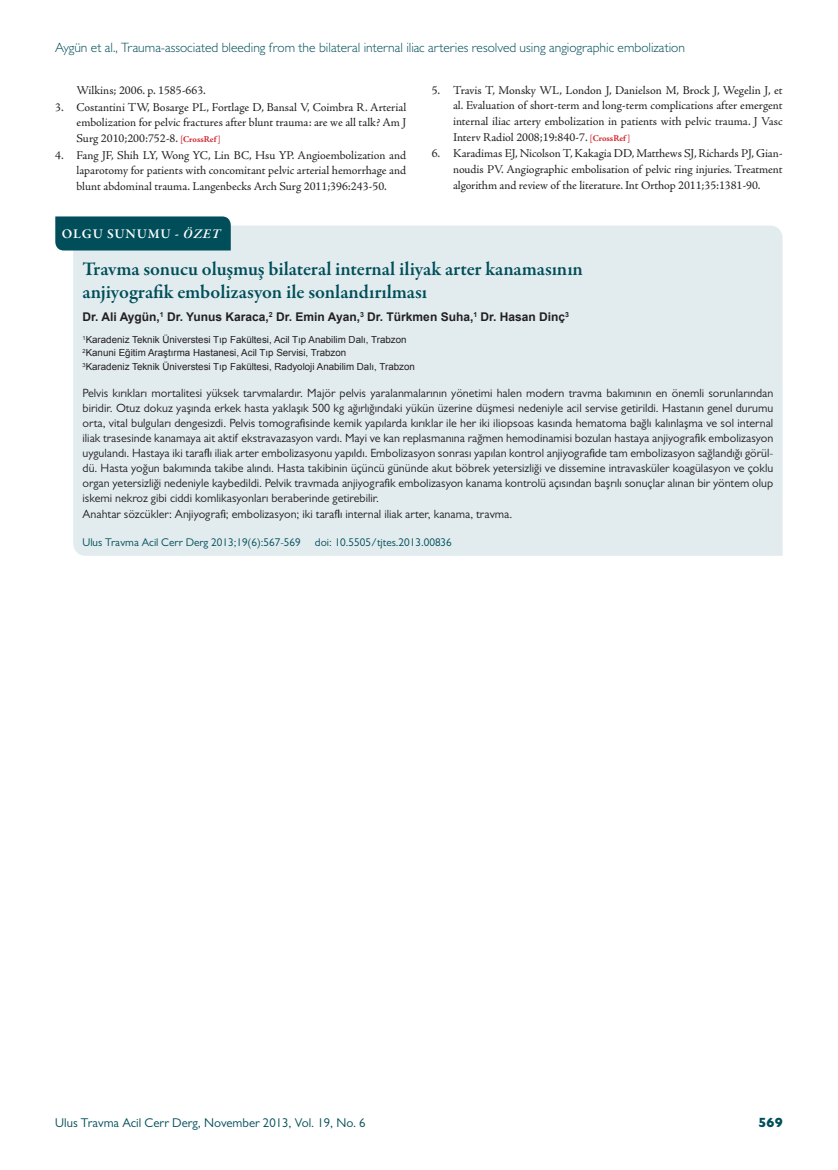
<style>
.page{position:relative;width:838px;height:1170px;background:#fff}
.page>*{position:absolute;margin:0;border:0;box-sizing:border-box;transform-origin:0 0}
.t1{font:600 19.5px/23.4px "Garamond Premr Pro";color:#004e59}
.t2{font:300 13.5px "Gill Sans MT Pro";color:#004e59}
.t3{font:600 13.5px "Garamond Premr Pro";letter-spacing:.055em;color:#fff}
.t4{font:800 13.5px "Gill Sans MT Pro";color:#004e59}
.t5{font:12.75px "Gill Sans MT Pro";color:#004e59}
.t6{font:12px/15px "Gill Sans MT Pro";color:#231f20;text-align:justify}
.t7{font:12px/15.6px "Adobe Jenson Pro";letter-spacing:-.005em;color:#231f20;text-align:justify}
.t8{font:700 12px "Arial";color:#231f20}
.t9{font:11.25px "Gill Sans MT Pro";color:#004e59}
.t10{font:9.75px/13.5px "Arial";color:#231f20}
.s1{font-weight:700;font-size:9px;color:#d1232a}
.s2{font-style:italic}
</style>
<div class="page">
<div style="left:73px;top:225px;width:709px;height:330px;background:#e2ecef"></div>
<div style="left:55px;top:216px;width:176px;height:34px;background:#004e59"></div>
<p class="t2" style="left:55px;top:39px;width:631px">Aygün et al., Trauma-associated bleeding from the bilateral internal iliac arteries resolved using angiographic embolization</p>
<p class="t7" style="left:77px;top:82px;width:131px">Wilkins; 2006. p. 1585-663.</p>
<p class="t7" style="left:77px;top:99px;width:331px;text-indent:-21px">3. Costantini TW, Bosarge PL, Fortlage D, Bansal V, Coimbra R. Arterial embolization for pelvic fractures after blunt trauma: are we all talk? Am J Surg 2010;200:752-8. <span class="s1">[CrossRef ]</span></p>
<p class="t7" style="left:77px;top:147px;width:331px;text-indent:-21px">4. Fang JF, Shih LY, Wong YC, Lin BC, Hsu YP. Angioembolization and laparotomy for patients with concomitant pelvic arterial hemorrhage and blunt abdominal trauma. Langenbecks Arch Surg 2011;396:243-50.</p>
<p class="t7" style="left:453px;top:82px;width:331px;text-indent:-21px">5. Travis T, Monsky WL, London J, Danielson M, Brock J, Wegelin J, et al. Evaluation of short-term and long-term complications after emergent internal iliac artery embolization in patients with pelvic trauma. J Vasc Interv Radiol 2008;19:840-7. <span class="s1">[CrossRef ]</span></p>
<p class="t7" style="left:453px;top:146px;width:331px;text-indent:-21px">6. Karadimas EJ, Nicolson T, Kakagia DD, Matthews SJ, Richards PJ, Gian&shy;noudis PV. Angiographic embolisation of pelvic ring injuries. Treatment algorithm and review of the literature. Int Orthop 2011;35:1381-90.</p>
<p class="t3" style="left:62px;top:226px;width:160px">OLGU SUNUMU - <span class="s2">ÖZET</span></p>
<h1 class="t1" style="left:82px;top:257px;width:502px">Travma sonucu oluşmuş bilateral internal iliyak arter kanamasının anjiyografik embolizasyon ile sonlandırılması</h1>
<p class="t8" style="left:82px;top:310px;width:488px">Dr. Ali Aygün,<sup>1</sup> Dr. Yunus Karaca,<sup>2</sup> Dr. Emin Ayan,<sup>3</sup> Dr. Türkmen Suha,<sup>1</sup> Dr. Hasan Dinç<sup>3</sup></p>
<p class="t10" style="left:82px;top:333px;width:334px"><sup>1</sup>Karadeniz Teknik Üniverstesi Tıp Fakültesi, Acil Tıp Anabilim Dalı, Trabzon<br><sup>2</sup>Kanuni Eğitim Araştırma Hastanesi, Acil Tıp Servisi, Trabzon<br><sup>3</sup>Karadeniz Teknik Üniverstesi Tıp Fakültesi, Radyoloji Anabilim Dalı, Trabzon</p>
<p class="t6" style="left:82px;top:385px;width:692px">Pelvis kırıkları mortalitesi yüksek tarvmalardır. Majör pelvis yaralanmalarının yönetimi halen modern travma bakımının en önemli sorunlarından biridir. Otuz dokuz yaşında erkek hasta yaklaşık 500 kg ağırlığındaki yükün üzerine düşmesi nedeniyle acil servise getirildi. Hastanın genel durumu orta, vital bulguları dengesizdi. Pelvis tomografisinde kemik yapılarda kırıklar ile her iki iliopsoas kasında hematoma bağlı kalınlaşma ve sol internal iliak trasesinde kanamaya ait aktif ekstravazasyon vardı. Mayi ve kan replasmanına rağmen hemodinamisi bozulan hastaya anjiyografik embolizasyon uygulandı. Hastaya iki taraflı iliak arter embolizasyonu yapıldı. Embolizasyon sonrası yapılan kontrol anjiyografide tam embolizasyon sağlandığı görül&shy;dü. Hasta yoğun bakımında takibe alındı. Hasta takibinin üçüncü gününde akut böbrek yetersizliği ve dissemine intravasküler koagülasyon ve çoklu organ yetersizliği nedeniyle kaybedildi. Pelvik travmada anjiyografik embolizasyon kanama kontrolü açısından başrılı sonuçlar alınan bir yöntem olup iskemi nekroz gibi ciddi komlikasyonları beraberinde getirebilir.</p>
<p class="t6" style="left:82px;top:506px;width:431px">Anahtar sözcükler: Anjiyografi; embolizasyon; iki taraflı internal iliak arter, kanama, travma.</p>
<p class="t9" style="left:82px;top:535px;width:220px">Ulus Travma Acil Cerr Derg 2013;19(6):567-569</p>
<p class="t9" style="left:315px;top:535px;width:138px">doi: 10.5505/tjtes.2013.00836</p>
<p class="t5" style="left:55px;top:1115px;width:312px">Ulus Travma Acil Cerr Derg, November 2013, Vol. 19, No. 6</p>
<p class="t4" style="left:758px;top:1114px;width:26px">569</p>
</div>
